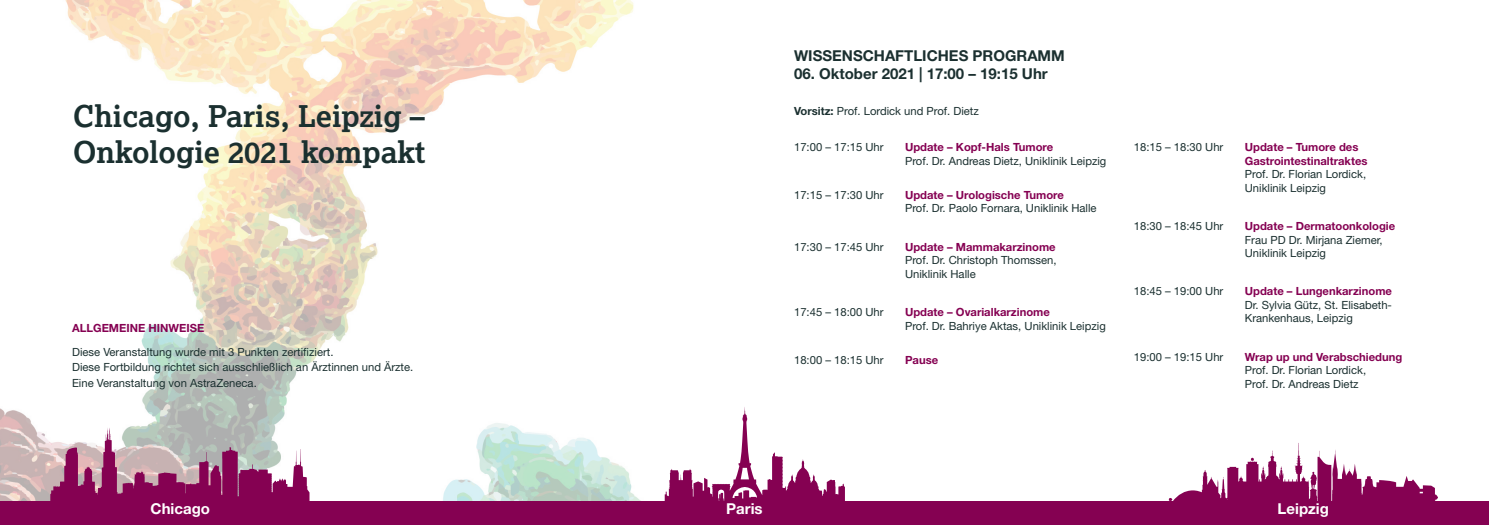
<style>
.page{position:relative;width:1489px;height:525px;background:#fff}
.page>*{position:absolute;margin:0;border:0;box-sizing:border-box;transform-origin:0 0}
.t1{font:700 30px/36px "Lexia";color:#1b3030}
.t2{font:700 15px "Helvetica Neue LT";color:#1b3030}
.t3{font:700 15px "Helvetica Neue LT";color:#fff}
.t4{font:11.25px/13.5px "Helvetica Neue LT";color:#1b3030}
.t5{font:700 11.25px/13.5px "Helvetica Neue LT";color:#850152}
.s1{font-weight:700}
</style>
<div class="page">
<img style="left:0;top:0;width:641px;height:501px">
<div style="left:0;top:501px;width:1488px;height:23px;background:#850152"></div>
<svg style="left:50px;top:427px;width:261px;height:74px"></svg>
<svg style="left:1168px;top:443px;width:269px;height:58px"></svg>
<svg style="left:664px;top:407px;width:180px;height:94px"></svg>
<h2 class="t2" style="left:794px;top:47px;width:272px">WISSENSCHAFTLICHES PROGRAMM</h2>
<h2 class="t2" style="left:794px;top:65px;width:255px">06. Oktober 2021 | 17:00 – 19:15 Uhr</h2>
<h1 class="t1" style="left:73px;top:98px;width:354px">Chicago, Paris, Leipzig –<br>Onkologie 2021 kompakt</h1>
<p class="t4" style="left:794px;top:104px;width:186px"><span class="s1">Vorsitz:</span> Prof. Lordick und Prof. Dietz</p>
<p class="t4" style="left:794px;top:140px;width:91px">17:00 – 17:15 Uhr</p>
<p class="t5" style="left:905px;top:140px;width:150px">Update – Kopf-Hals Tumore</p>
<p class="t4" style="left:905px;top:154px;width:203px">Prof. Dr. Andreas Dietz, Uniklinik Leipzig</p>
<p class="t4" style="left:794px;top:188px;width:91px">17:15 – 17:30 Uhr</p>
<p class="t5" style="left:905px;top:188px;width:160px">Update – Urologische Tumore</p>
<p class="t4" style="left:905px;top:201px;width:193px">Prof. Dr. Paolo Fornara, Uniklinik Halle</p>
<p class="t4" style="left:794px;top:239px;width:91px">17:30 – 17:45 Uhr</p>
<p class="t5" style="left:905px;top:239px;width:152px">Update – Mammakarzinome</p>
<p class="t4" style="left:905px;top:253px;width:153px">Prof. Dr. Christoph Thomssen,<br>Uniklinik Halle</p>
<p class="t4" style="left:794px;top:305px;width:91px">17:45 – 18:00 Uhr</p>
<p class="t5" style="left:905px;top:305px;width:146px">Update – Ovarialkarzinome</p>
<p class="t4" style="left:905px;top:318px;width:202px">Prof. Dr. Bahriye Aktas, Uniklinik Leipzig</p>
<p class="t4" style="left:794px;top:352px;width:91px">18:00 – 18:15 Uhr</p>
<p class="t5" style="left:905px;top:352px;width:35px">Pause</p>
<p class="t5" style="left:72px;top:320px;width:134px">ALLGEMEINE HINWEISE</p>
<p class="t4" style="left:72px;top:344px;width:343px;line-height:15.2px">Diese Veranstaltung wurde mit 3 Punkten zertifiziert.<br>Diese Fortbildung richtet sich ausschließlich an Ärztinnen und Ärzte.<br>Eine Veranstaltung von AstraZeneca.</p>
<p class="t4" style="left:1133px;top:140px;width:91px">18:15 – 18:30 Uhr</p>
<p class="t5" style="left:1244px;top:140px;width:124px">Update – Tumore des<br>Gastrointestinaltraktes</p>
<p class="t4" style="left:1244px;top:167px;width:123px">Prof. Dr. Florian Lordick,<br>Uniklinik Leipzig</p>
<p class="t4" style="left:1133px;top:219px;width:91px">18:30 – 18:45 Uhr</p>
<p class="t5" style="left:1244px;top:219px;width:152px">Update – Dermatoonkologie</p>
<p class="t4" style="left:1244px;top:232px;width:139px">Frau PD Dr. Mirjana Ziemer,<br>Uniklinik Leipzig</p>
<p class="t4" style="left:1133px;top:284px;width:91px">18:45 – 19:00 Uhr</p>
<p class="t5" style="left:1244px;top:284px;width:149px">Update – Lungenkarzinome</p>
<p class="t4" style="left:1244px;top:298px;width:149px">Dr. Sylvia Gütz, St. Elisabeth-<br>Krankenhaus, Leipzig</p>
<p class="t4" style="left:1133px;top:349px;width:91px">19:00 – 19:15 Uhr</p>
<p class="t5" style="left:1244px;top:349px;width:159px">Wrap up und Verabschiedung</p>
<p class="t4" style="left:1244px;top:363px;width:123px">Prof. Dr. Florian Lordick,<br>Prof. Dr. Andreas Dietz</p>
<h2 class="t3" style="left:150px;top:499px;width:61px">Chicago</h2>
<h2 class="t3" style="left:726px;top:499px;width:38px">Paris</h2>
<h2 class="t3" style="left:1277px;top:499px;width:53px">Leipzig</h2>
</div>
